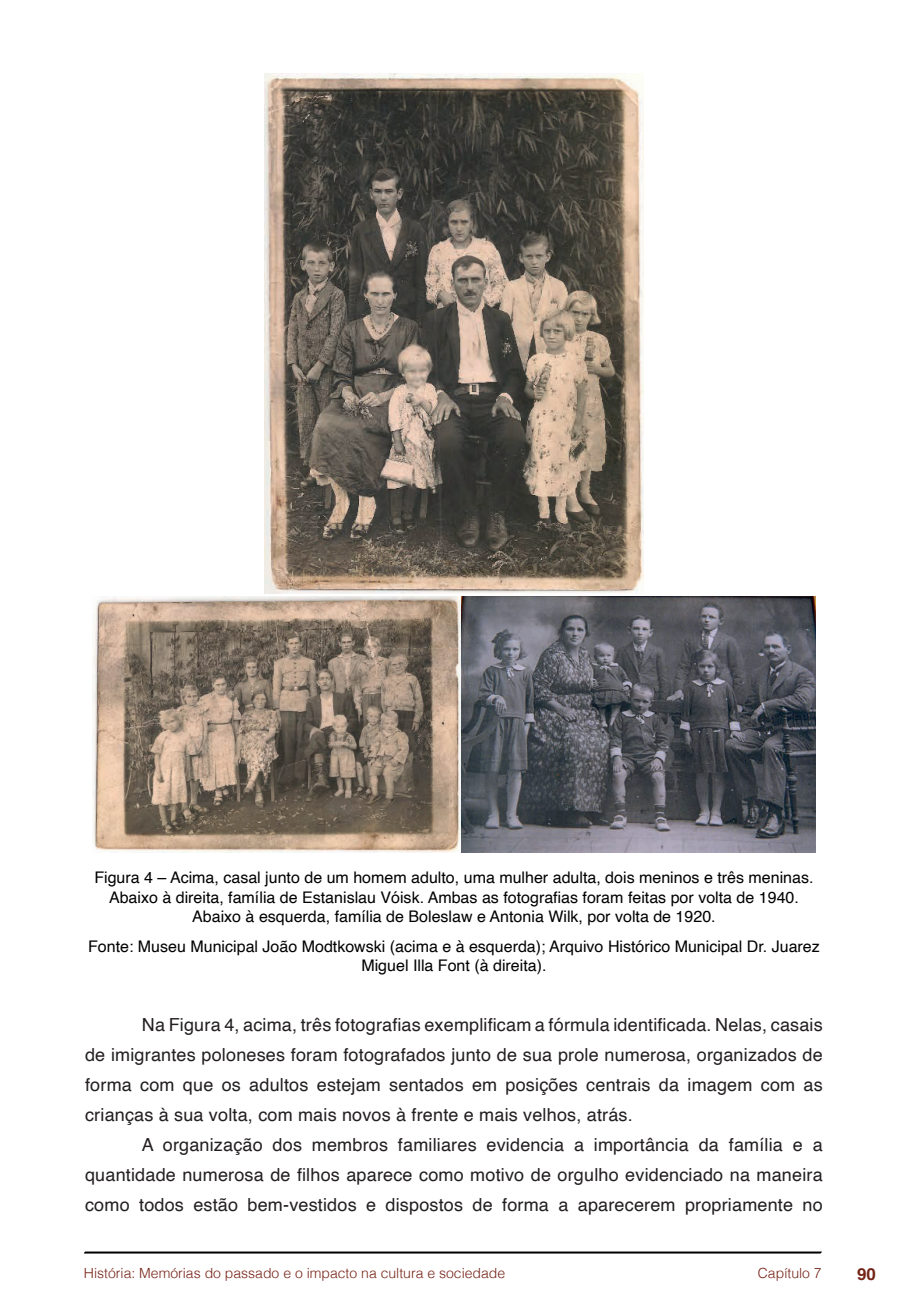
<style>
.page{position:relative;width:908px;height:1304px;background:#fff}
.page>*{position:absolute;margin:0;border:0;box-sizing:border-box;transform-origin:0 0}
.t1{font:18px/30px "Helvetica";letter-spacing:.01em;color:#231f20;text-align:justify}
.t2{font:700 16.8px "Helvetica";color:#752317}
.t3{font:16px/19.2px "Helvetica";color:#000;text-align:center}
.t4{font:300 14px "Helvetica";color:#752317}
</style>
<div class="page">
<svg style="left:84px;top:1251px;width:737px;height:3px;background:#515151"></svg>
<img style="left:264px;top:74px;width:379px;height:519px">
<img style="left:93px;top:596px;width:722px;height:257px">
<p class="t3" style="left:94px;top:869px;width:720px">Figura 4 – Acima, casal junto de um homem adulto, uma mulher adulta, dois meninos e três meninas.<br>Abaixo à direita, família de Estanislau Vóisk. Ambas as fotografias foram feitas por volta de 1940.<br>Abaixo à esquerda, família de Boleslaw e Antonia Wilk, por volta de 1920.</p>
<p class="t3" style="left:88px;top:937px;width:732px">Fonte: Museu Municipal João Modtkowski (acima e à esquerda); Arquivo Histórico Municipal Dr. Juarez<br>Miguel Illa Font (à direita).</p>
<p class="t1" style="left:85px;top:1011px;width:738px;text-indent:57px">Na Figura 4, acima, três fotografias exemplificam a fórmula identificada. Nelas, casais de imigrantes poloneses foram fotografados junto de sua prole numerosa, organizados de forma com que os adultos estejam sentados em posições centrais da imagem com as crianças à sua volta, com mais novos à frente e mais velhos, atrás.</p>
<p class="t1" style="left:85px;top:1131px;width:738px;text-indent:57px">A organização dos membros familiares evidencia a importância da família e a quantidade numerosa de filhos aparece como motivo de orgulho evidenciado na maneira como todos estão bem-vestidos e dispostos de forma a aparecerem propriamente no</p>
<p class="t4" style="left:84px;top:1261px;width:422px">História: Memórias do passado e o impacto na cultura e sociedade</p>
<p class="t4" style="left:757px;top:1261px;width:65px">Capítulo 7</p>
<p class="t2" style="left:856px;top:1264px;width:20px">90</p>
</div>
